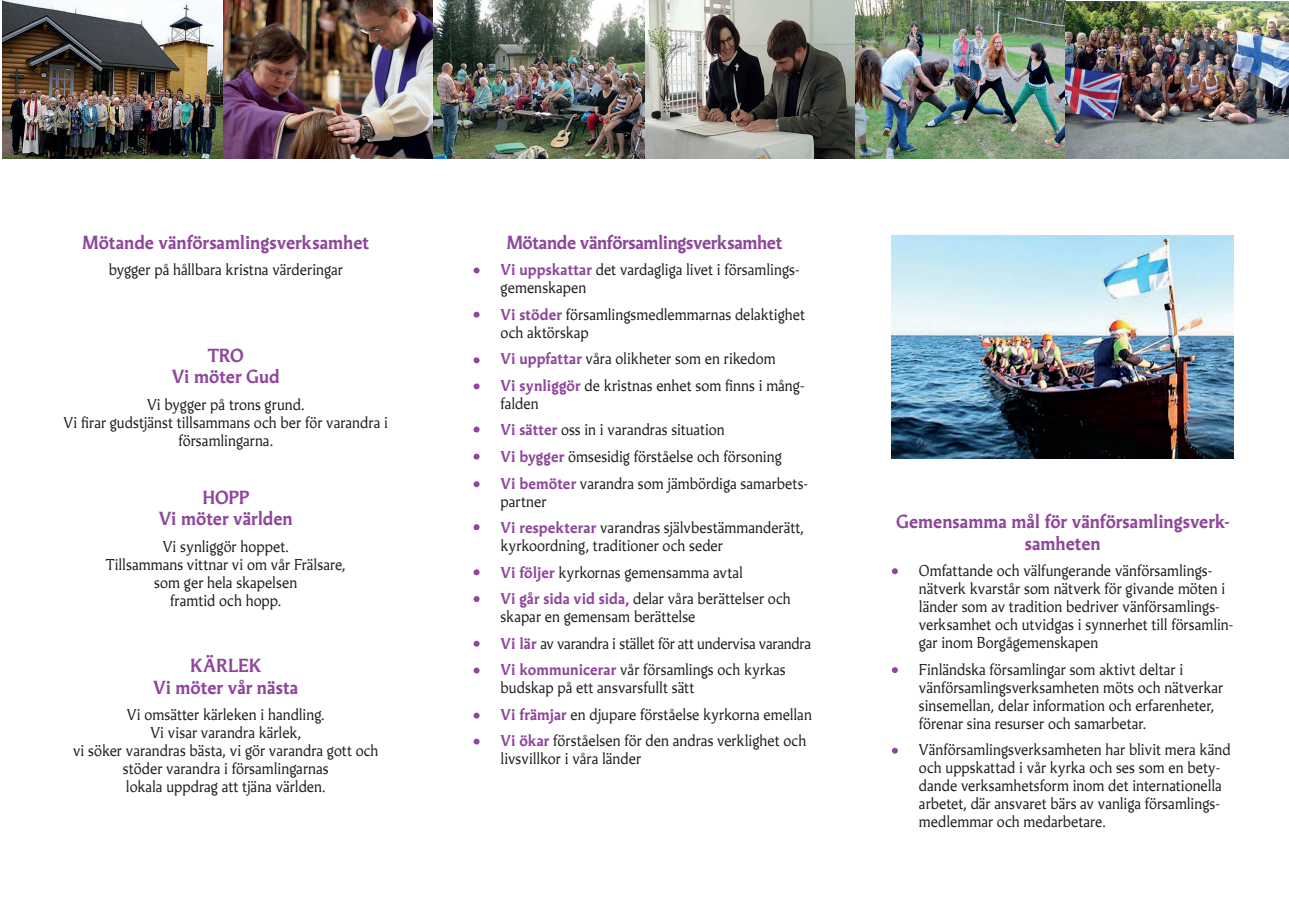
<style>
.page{position:relative;width:1289px;height:919px;background:#fff}
.page>*{position:absolute;margin:0;border:0;box-sizing:border-box;transform-origin:0 0}
.t1{font:700 18px/21.6px "Martti Display";letter-spacing:-.005em;color:#8e479b;text-align:center}
.t2{font:700 18px "Martti Display";letter-spacing:-.025em;color:#8e479b}
.t3{font:15px/18px "Martti";color:#231f20}
.t4{font:15px "Martti";letter-spacing:-.02em;color:#231f20}
.s1{font-weight:700;color:#8e479b}
</style>
<div class="page">
<svg style="left:892px;top:568px;width:5px;height:6px"></svg>
<svg style="left:892px;top:747px;width:5px;height:6px"></svg>
<svg style="left:892px;top:667px;width:5px;height:6px"></svg>
<svg style="left:473px;top:667px;width:6px;height:6px"></svg>
<svg style="left:473px;top:712px;width:6px;height:6px"></svg>
<svg style="left:473px;top:640px;width:6px;height:6px"></svg>
<svg style="left:473px;top:596px;width:6px;height:6px"></svg>
<svg style="left:473px;top:569px;width:6px;height:6px"></svg>
<svg style="left:473px;top:524px;width:6px;height:6px"></svg>
<svg style="left:473px;top:481px;width:6px;height:6px"></svg>
<svg style="left:473px;top:453px;width:6px;height:6px"></svg>
<svg style="left:473px;top:738px;width:6px;height:6px"></svg>
<svg style="left:473px;top:426px;width:6px;height:6px"></svg>
<svg style="left:473px;top:383px;width:6px;height:6px"></svg>
<svg style="left:473px;top:357px;width:6px;height:6px"></svg>
<svg style="left:473px;top:311px;width:6px;height:6px"></svg>
<svg style="left:473px;top:267px;width:6px;height:6px"></svg>
<img style="left:2px;top:0;width:1286px;height:159px">
<img style="left:891px;top:235px;width:342px;height:223px">
<p class="t1" style="left:82px;top:232px;width:288px">Mötande vänförsamlingsverksamhet</p>
<p class="t3" style="left:109px;top:261px;width:236px">bygger på hållbara kristna värderingar</p>
<p class="t1" style="left:172px;top:345px;width:109px">TRO<br>Vi möter Gud</p>
<p class="t3" style="left:64px;top:395px;width:326px;text-align:center">Vi bygger på trons grund.<br>Vi firar gudstjänst tillsammans och ber för varandra i församlingarna.</p>
<p class="t1" style="left:159px;top:486px;width:136px">HOPP<br>Vi möter världen</p>
<p class="t3" style="left:106px;top:537px;width:241px;text-align:center">Vi synliggör hoppet.<br>Tillsammans vittnar vi om vår Frälsare, som ger hela skapelsen<br>framtid och hopp.</p>
<p class="t1" style="left:153px;top:654px;width:147px">KÄRLEK<br>Vi möter vår nästa</p>
<p class="t3" style="left:73px;top:705px;width:307px;text-align:center">Vi omsätter kärleken i handling.<br>Vi visar varandra kärlek,<br>vi söker varandras bästa, vi gör varandra gott och stöder varandra i församlingarnas<br>lokala uppdrag att tjäna världen.</p>
<p class="t2" style="left:506px;top:232px;width:277px">Mötande vänförsamlingsverksamhet</p>
<p class="t3" style="left:500px;top:261px;width:300px;text-indent:-27px"><span class="s1">• Vi uppskattar</span> det vardagliga livet i församlings&shy;gemenskapen</p>
<p class="t3" style="left:500px;top:305px;width:306px;text-indent:-27px"><span class="s1">• Vi stöder</span> församlingsmedlemmarnas delaktighet och aktörskap</p>
<p class="t3" style="left:473px;top:350px;width:304px"><span class="s1">• Vi uppfattar</span> våra olikheter som en rikedom</p>
<p class="t3" style="left:500px;top:376px;width:305px;text-indent:-27px"><span class="s1">• Vi synliggör</span> de kristnas enhet som finns i mång&shy;falden</p>
<p class="t3" style="left:473px;top:421px;width:253px"><span class="s1">• Vi sätter</span> oss in i varandras situation</p>
<p class="t3" style="left:473px;top:447px;width:310px"><span class="s1">• Vi bygger</span> ömsesidig förståelse och försoning</p>
<p class="t3" style="left:500px;top:474px;width:309px;text-indent:-27px"><span class="s1">• Vi bemöter</span> varandra som jämbördiga samarbets&shy;partner</p>
<p class="t3" style="left:500px;top:518px;width:305px;text-indent:-27px"><span class="s1">• Vi respekterar</span> varandras självbestämmanderätt, kyrkoordning, traditioner och seder</p>
<p class="t3" style="left:473px;top:563px;width:271px"><span class="s1">• Vi följer</span> kyrkornas gemensamma avtal</p>
<p class="t3" style="left:500px;top:589px;width:292px;text-indent:-27px"><span class="s1">• Vi går sida vid sida,</span> delar våra berättelser och skapar en gemensam berättelse</p>
<p class="t4" style="left:473px;top:633px;width:339px"><span class="s1">• Vi lär</span> av varandra i stället för att undervisa varandra</p>
<p class="t3" style="left:500px;top:660px;width:286px;text-indent:-27px"><span class="s1">• Vi kommunicerar</span> vår församlings och kyrkas budskap på ett ansvarsfullt sätt</p>
<p class="t3" style="left:473px;top:705px;width:340px"><span class="s1">• Vi främjar</span> en djupare förståelse kyrkorna emellan</p>
<p class="t3" style="left:500px;top:731px;width:307px;text-indent:-27px"><span class="s1">• Vi ökar</span> förståelsen för den andras verklighet och livsvillkor i våra länder</p>
<p class="t1" style="left:896px;top:511px;width:335px">Gemensamma mål för vänförsamlingsverk&shy;samheten</p>
<p class="t3" style="left:918px;top:561px;width:316px;text-indent:-27px">• Omfattande och välfungerande vänförsamlings&shy;nätverk kvarstår som nätverk för givande möten i länder som av tradition bedriver vänförsamlings&shy;verksamhet och utvidgas i synnerhet till församlin&shy;gar inom Borgågemenskapen</p>
<p class="t3" style="left:918px;top:660px;width:306px;text-indent:-27px">• Finländska församlingar som aktivt deltar i vänförsamlingsverksamheten möts och nätverkar sinsemellan, delar information och erfarenheter, förenar sina resurser och samarbetar.</p>
<p class="t3" style="left:918px;top:740px;width:313px;text-indent:-27px">• Vänförsamlingsverksamheten har blivit mera känd och uppskattad i vår kyrka och ses som en bety&shy;dande verksamhetsform inom det internationella arbetet, där ansvaret bärs av vanliga församlings&shy;medlemmar och medarbetare.</p>
</div>
